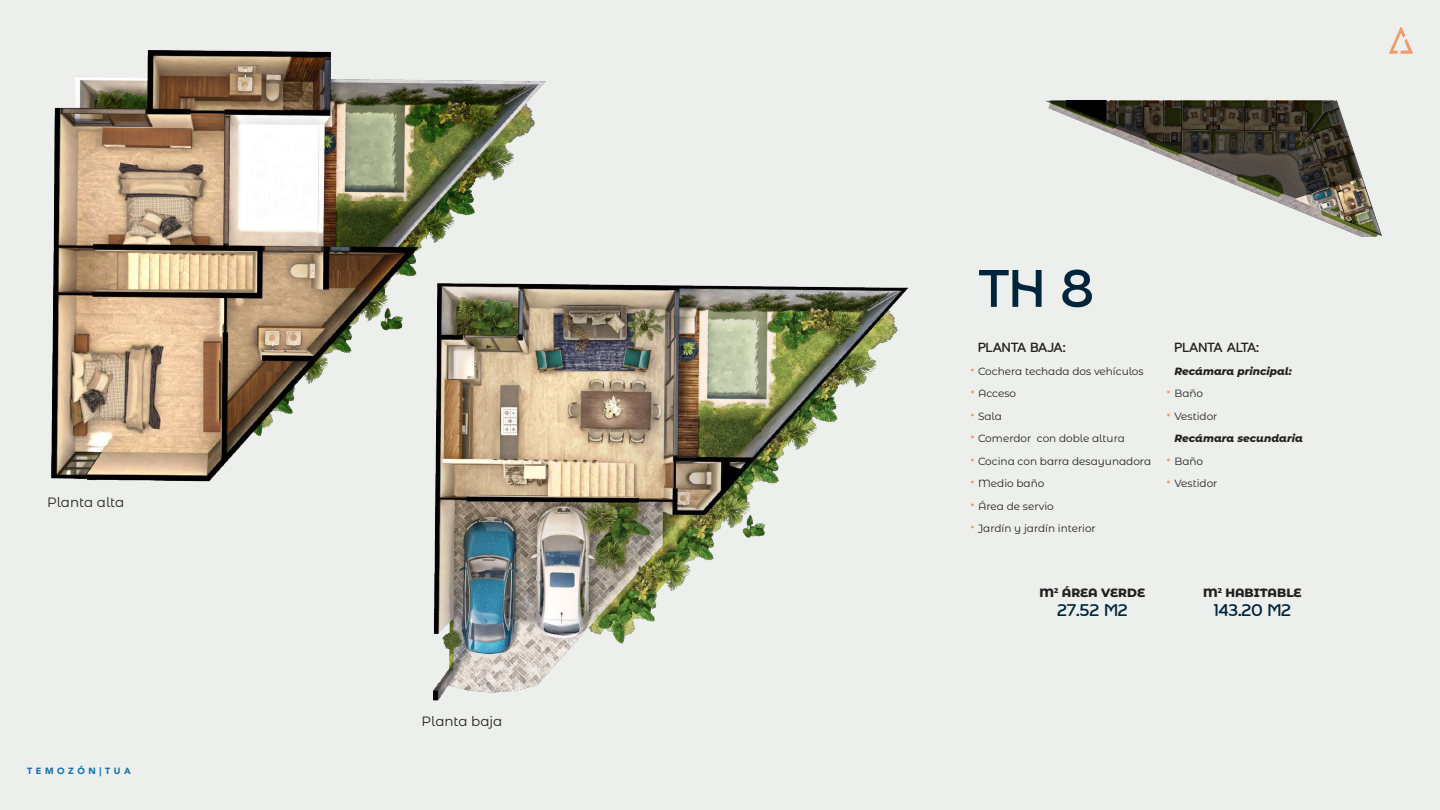
<style>
.page{position:relative;width:1440px;height:810px;background:#edefed}
.page>*{position:absolute;margin:0;border:0;box-sizing:border-box;transform-origin:0 0}
.t1{font:54px "Florensa Demo";color:#00243a}
.t2{font:17.25px "Florensa Demo";color:#00243a}
.t3{font:13.5px "Florensa Demo";color:#231f20}
.t4{font:13.5px "Montserrat Alternates";color:#231f20}
.t5{font:800 12px "Montserrat Alternates";color:#231f20}
.t6{font:10.5px/22.5px "Montserrat Alternates";color:#231f20}
.t7{font:italic 800 10.5px "Montserrat Alternates";color:#231f20}
.t8{font:900 10.5px/22.5px "Montserrat Alternates";color:#ec9b6c}
.t9{font:900 9px "Avenir";letter-spacing:.4em;color:#1071a9}
</style>
<div class="page">
<svg style="left:1389px;top:27px;width:24px;height:27px"></svg>
<img style="left:1269px;top:173px;width:113px;height:63px">
<svg style="left:1046px;top:101px;width:315px;height:98px"></svg>
<img style="left:51px;top:50px;width:495px;height:432px">
<img style="left:422px;top:277px;width:486px;height:424px">
<p class="t4" style="left:47px;top:493px;width:79px">Planta alta</p>
<p class="t9" style="left:27px;top:763px;width:105px">TEMOZÓN|TUA</p>
<p class="t4" style="left:422px;top:712px;width:82px">Planta baja</p>
<h1 class="t1" style="left:978px;top:267px;width:117px">TH 8</h1>
<p class="t3" style="left:978px;top:342px;width:89px">PLANTA BAJA:</p>
<p class="t6" style="left:978px;top:360px;width:175px">Cochera techada dos vehículos<br>Acceso<br>Sala<br>Comerdor con doble altura<br>Cocina con barra desayunadora<br>Medio baño<br>Área de servio<br>Jardín y jardín interior</p>
<p class="t8" style="left:971px;top:357px;width:5px;text-align:justify">· · · · · · · ·</p>
<p class="t3" style="left:1174px;top:342px;width:86px">PLANTA ALTA:</p>
<p class="t7" style="left:1174px;top:363px;width:119px">Recámara principal:</p>
<p class="t6" style="left:1174px;top:382px;width:45px">Baño<br>Vestidor</p>
<p class="t7" style="left:1174px;top:431px;width:130px">Recámara secundaria</p>
<p class="t6" style="left:1174px;top:450px;width:45px">Baño<br>Vestidor</p>
<p class="t8" style="left:1167px;top:380px;width:5px">· ·</p>
<p class="t8" style="left:1167px;top:447px;width:5px">· ·</p>
<p class="t5" style="left:1040px;top:584px;width:107px">M<sup>2</sup> ÁREA VERDE</p>
<p class="t5" style="left:1203px;top:584px;width:100px">M<sup>2</sup> HABITABLE</p>
<h2 class="t2" style="left:1057px;top:603px;width:72px">27.52 M2</h2>
<h2 class="t2" style="left:1214px;top:603px;width:78px">143.20 M2</h2>
</div>
